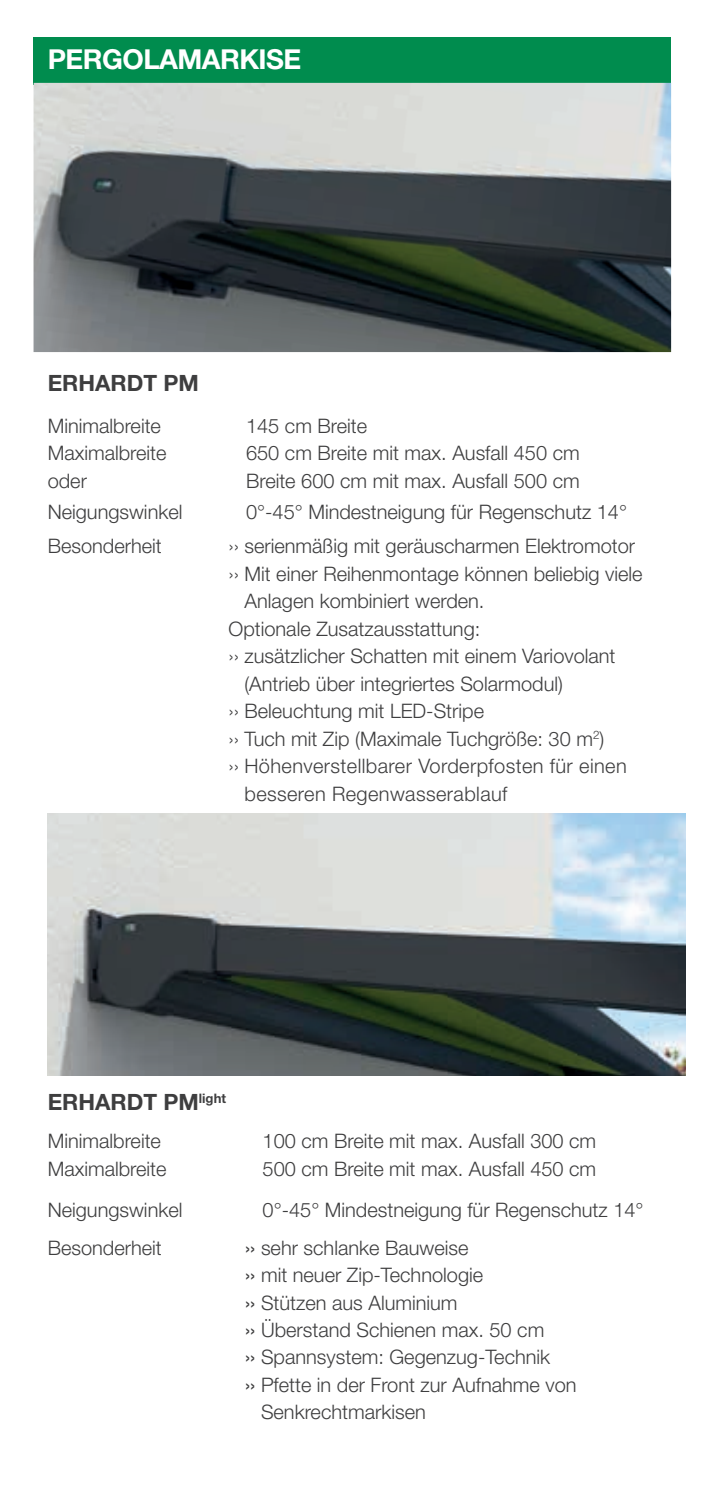
<style>
.page{position:relative;width:709px;height:1489px;background:#fff}
.page>*{position:absolute;margin:0;border:0;box-sizing:border-box;transform-origin:0 0}
.t1{font:700 27.5px "Helvetica Neue LT Pro";letter-spacing:-.02em;color:#fff}
.t2{font:700 22.5px "Helvetica Neue LT Pro";color:#3e3e3f}
.t3{font:300 20px/27.5px "Helvetica Neue LT Pro";color:#3e3e3f}
.t4{font:300 20px "Helvetica Neue LT Pro";letter-spacing:.02em;color:#3e3e3f}
.s1{font-weight:400}
</style>
<div class="page">
<div style="left:34px;top:38px;width:637px;height:47px;background:#008c4e"></div>
<img style="left:34px;top:83px;width:637px;height:269px">
<img style="left:48px;top:813px;width:637px;height:262px">
<h1 class="t1" style="left:48px;top:42px;width:255px">PERGOLAMARKISE</h1>
<p class="t2" style="left:48px;top:369px;width:153px">ERHARDT PM</p>
<p class="t3" style="left:48px;top:411px;width:120px">Minimalbreite<br>Maximalbreite oder</p>
<p class="t3" style="left:246px;top:411px;width:335px">145 cm Breite<br>650 cm Breite mit max. Ausfall 450 cm<br>Breite 600 cm mit max. Ausfall 500 cm</p>
<p class="t3" style="left:48px;top:497px;width:136px">Neigungswinkel</p>
<p class="t3" style="left:246px;top:497px;width:382px">0°-45° Mindestneigung für Regenschutz 14°</p>
<p class="t3" style="left:48px;top:532px;width:116px">Besonderheit</p>
<p class="t3" style="left:228px;top:532px;width:408px">›› serienmäßig mit geräuscharmen Elektromotor</p>
<p class="t3" style="left:228px;top:559px;width:415px">›› Mit einer Reihenmontage können beliebig viele</p>
<p class="t3" style="left:244px;top:587px;width:241px">Anlagen kombiniert werden.</p>
<p class="t3" style="left:228px;top:614px;width:253px">Optionale Zusatzausstattung:</p>
<p class="t3" style="left:228px;top:642px;width:388px">›› zusätzlicher Schatten mit einem Variovolant</p>
<p class="t3" style="left:244px;top:669px;width:320px">(Antrieb über integriertes Solarmodul)</p>
<p class="t3" style="left:228px;top:697px;width:257px">›› Beleuchtung mit LED-Stripe</p>
<p class="t3" style="left:228px;top:724px;width:377px">›› Tuch mit Zip (Maximale Tuchgröße: 30 m<sup>2</sup>)</p>
<p class="t4" style="left:228px;top:753px;width:400px">›› Höhenverstellbarer Vorderpfosten für einen</p>
<p class="t4" style="left:244px;top:781px;width:264px">besseren Regenwasserablauf</p>
<p class="t2" style="left:48px;top:1087px;width:180px">ERHARDT PM<sup>light</sup></p>
<p class="t3" style="left:48px;top:1126px;width:120px">Minimalbreite<br>Maximalbreite</p>
<p class="t3" style="left:262px;top:1126px;width:335px">100 cm Breite mit max. Ausfall 300 cm<br>500 cm Breite mit max. Ausfall 450 cm</p>
<p class="t3" style="left:48px;top:1195px;width:136px">Neigungswinkel</p>
<p class="t3" style="left:262px;top:1195px;width:382px">0°-45° Mindestneigung für Regenschutz 14°</p>
<p class="t3" style="left:48px;top:1233px;width:116px">Besonderheit</p>
<p class="t3" style="left:245px;top:1233px;width:225px"><span class="s1">››</span> sehr schlanke Bauweise</p>
<p class="t3" style="left:245px;top:1260px;width:240px"><span class="s1">››</span> mit neuer Zip-Technologie</p>
<p class="t3" style="left:245px;top:1288px;width:214px"><span class="s1">››</span> Stützen aus Aluminium</p>
<p class="t3" style="left:245px;top:1315px;width:301px"><span class="s1">››</span> Überstand Schienen max. 50 cm</p>
<p class="t3" style="left:245px;top:1342px;width:306px"><span class="s1">››</span> Spannsystem: Gegenzug-Technik</p>
<p class="t3" style="left:245px;top:1370px;width:333px"><span class="s1">››</span> Pfette in der Front zur Aufnahme von</p>
<p class="t3" style="left:261px;top:1397px;width:166px">Senkrechtmarkisen</p>
</div>
